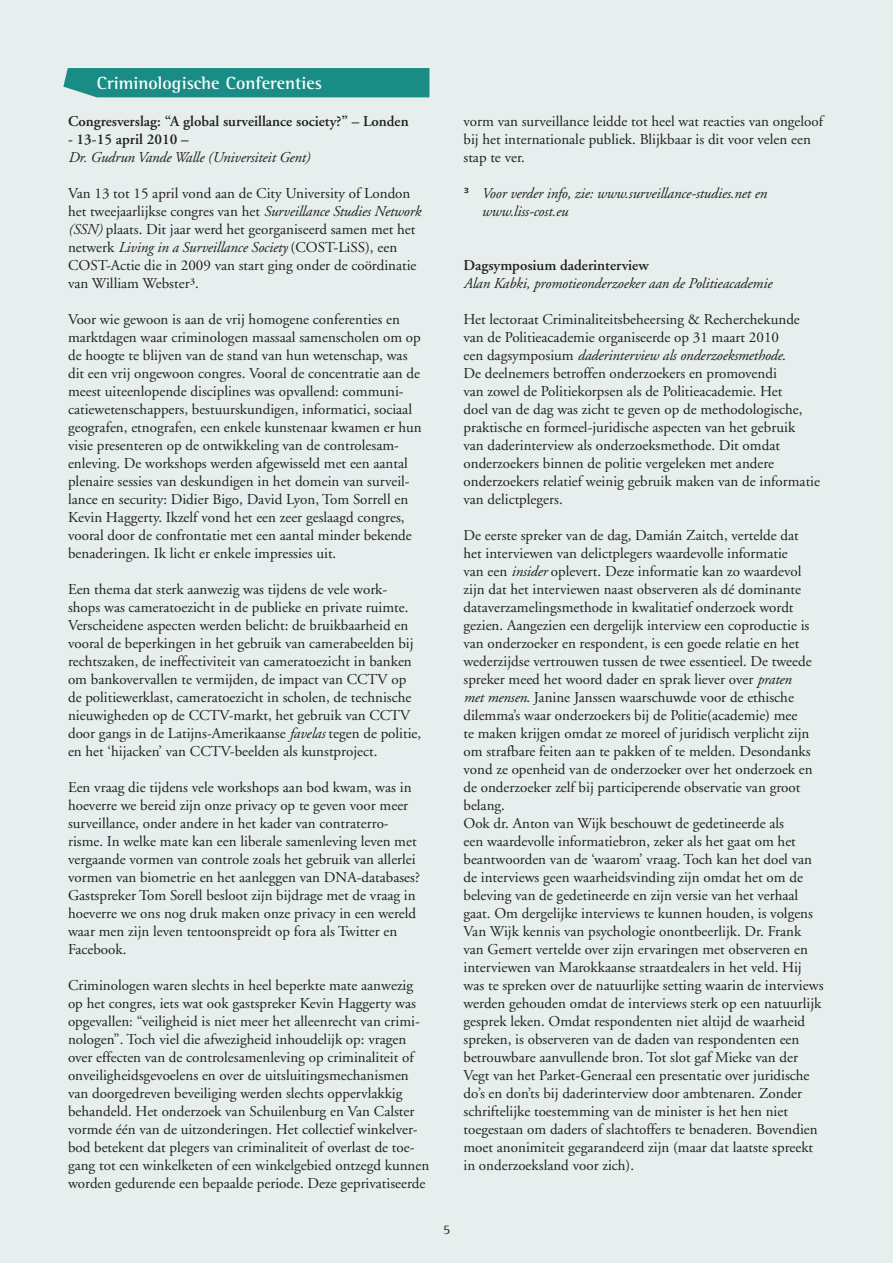
<style>
.page{position:relative;width:893px;height:1263px;background:#e7eeee}
.page>*{position:absolute;margin:0;border:0;box-sizing:border-box;transform-origin:0 0}
.t1{font:700 18px "Rotis Semi Serif";color:#fff}
.t2{font:15px/18px "Adobe Garamond";color:#231f20}
.t3{font:italic 15px/18px "Adobe Garamond";letter-spacing:-.01em;color:#231f20}
.t4{font:600 15px "Adobe Garamond";color:#231f20}
.t5{font:13.5px "Rotis Semi Serif";color:#231f20}
.s1{font-style:italic}
.s2{font-family:"Lucida Sans EFOP";font-style:normal}
</style>
<div class="page">
<div style="left:63px;top:68px;width:366px;height:29px;background:#198d85"></div>
<p class="t1" style="left:97px;top:73px;width:227px">Criminologische Conferenties</p>
<p class="t4" style="left:68px;top:113px;width:342px">Congresverslag: “A global surveillance society?” – Londen</p>
<p class="t4" style="left:68px;top:131px;width:122px">- 13-15 april 2010 –</p>
<p class="t3" style="left:68px;top:149px;width:244px">Dr. Gudrun Vande Walle (Universiteit Gent)</p>
<p class="t2" style="left:68px;top:185px;width:354px">Van 13 tot 15 april vond aan de City University of London het tweejaarlijkse congres van het <span class="s1">Surveillance Studies Network (SSN)</span> plaats. Dit jaar werd het georganiseerd samen met het netwerk <span class="s1">Living in a Surveillance Society</span> (COST-LiSS), een COST-Actie die in 2009 van start ging onder de coördinatie van William Webster³.</p>
<p class="t2" style="left:68px;top:311px;width:355px">Voor wie gewoon is aan de vrij homogene conferenties en marktdagen waar criminologen massaal samenscholen om op de hoogte te blijven van de stand van hun wetenschap, was dit een vrij ongewoon congres. Vooral de concentratie aan de meest uiteenlopende disciplines was opvallend: communi&shy;catiewetenschappers, bestuurskundigen, informatici, sociaal geografen, etnografen, een enkele kunstenaar kwamen er hun visie presenteren op de ontwikkeling van de controlesam&shy;enleving. De workshops werden afgewisseld met een aantal plenaire sessies van deskundigen in het domein van surveil&shy;lance en security: Didier Bigo, David Lyon, Tom Sorrell en Kevin Haggerty. Ikzelf vond het een zeer geslaagd congres, vooral door de confrontatie met een aantal minder bekende benaderingen. Ik licht er enkele impressies uit.</p>
<p class="t2" style="left:68px;top:581px;width:355px">Een thema dat sterk aanwezig was tijdens de vele work&shy;shops was cameratoezicht in de publieke en private ruimte.<br>Verscheidene aspecten werden belicht: de bruikbaarheid en vooral de beperkingen in het gebruik van camerabeelden bij rechtszaken, de ineffectiviteit van cameratoezicht in banken om bankovervallen te vermijden, de impact van CCTV op de politiewerklast, cameratoezicht in scholen, de technische nieuwigheden op de CCTV-markt, het gebruik van CCTV door gangs in de Latijns-Amerikaanse <span class="s1">favelas</span> tegen de politie, en het ‘hijacken’ van CCTV-beelden als kunstproject.</p>
<p class="t2" style="left:68px;top:779px;width:353px">Een vraag die tijdens vele workshops aan bod kwam, was in hoeverre we bereid zijn onze privacy op te geven voor meer surveillance, onder andere in het kader van contraterro&shy;risme. In welke mate kan een liberale samenleving leven met vergaande vormen van controle zoals het gebruik van allerlei vormen van biometrie en het aanleggen van DNA-databases?<br>Gastspreker Tom Sorell besloot zijn bijdrage met de vraag in hoeverre we ons nog druk maken onze privacy in een wereld waar men zijn leven tentoonspreidt op fora als Twitter en Facebook.</p>
<p class="t2" style="left:68px;top:977px;width:363px">Criminologen waren slechts in heel beperkte mate aanwezig op het congres, iets wat ook gastspreker Kevin Haggerty was opgevallen: “veiligheid is niet meer het alleenrecht van crimi&shy;nologen”. Toch viel die afwezigheid inhoudelijk op: vragen over effecten van de controlesamenleving op criminaliteit of onveiligheidsgevoelens en over de uitsluitingsmechanismen van doorgedreven beveiliging werden slechts oppervlakkig behandeld. Het onderzoek van Schuilenburg en Van Calster vormde één van de uitzonderingen. Het collectief winkelver&shy;bod betekent dat plegers van criminaliteit of overlast de toe&shy;gang tot een winkelketen of een winkelgebied ontzegd kunnen worden gedurende een bepaalde periode. Deze geprivatiseerde</p>
<p class="t2" style="left:463px;top:113px;width:361px">vorm van surveillance leidde tot heel wat reacties van ongeloof bij het internationale publiek. Blijkbaar is dit voor velen een stap te ver.</p>
<p class="t3" style="left:481px;top:185px;width:287px;text-indent:-18px"><span class="s2">³</span> Voor verder info, zie: www.surveillance-studies.net en www.liss-cost.eu</p>
<p class="t4" style="left:463px;top:257px;width:187px">Dagsymposium daderinterview</p>
<p class="t3" style="left:463px;top:275px;width:310px">Alan Kabki, promotieonderzoeker aan de Politieacademie</p>
<p class="t2" style="left:463px;top:311px;width:358px">Het lectoraat Criminaliteitsbeheersing &amp; Recherchekunde van de Politieacademie organiseerde op 31 maart 2010<br>een dagsymposium <span class="s1">daderinterview als onderzoeksmethode</span>.<br>De deelnemers betroffen onderzoekers en promovendi<br>van zowel de Politiekorpsen als de Politieacademie. Het<br>doel van de dag was zicht te geven op de methodologische, praktische en formeel-juridische aspecten van het gebruik<br>van daderinterview als onderzoeksmethode. Dit omdat onderzoekers binnen de politie vergeleken met andere onderzoekers relatief weinig gebruik maken van de informatie van delictplegers.</p>
<p class="t2" style="left:463px;top:527px;width:362px">De eerste spreker van de dag, Damián Zaitch, vertelde dat<br>het interviewen van delictplegers waardevolle informatie<br>van een <span class="s1">insider</span> oplevert. Deze informatie kan zo waardevol zijn dat het interviewen naast observeren als dé dominante dataverzamelingsmethode in kwalitatief onderzoek wordt gezien. Aangezien een dergelijk interview een coproductie is van onderzoeker en respondent, is een goede relatie en het wederzijdse vertrouwen tussen de twee essentieel. De tweede spreker meed het woord dader en sprak liever over <span class="s1">praten<br>met mensen</span>. Janine Janssen waarschuwde voor de ethische dilemma’s waar onderzoekers bij de Politie(academie) mee<br>te maken krijgen omdat ze moreel of juridisch verplicht zijn om strafbare feiten aan te pakken of te melden. Desondanks vond ze openheid van de onderzoeker over het onderzoek en de onderzoeker zelf bij participerende observatie van groot belang.<br>Ook dr. Anton van Wijk beschouwt de gedetineerde als<br>een waardevolle informatiebron, zeker als het gaat om het beantwoorden van de ‘waarom’ vraag. Toch kan het doel van de interviews geen waarheidsvinding zijn omdat het om de beleving van de gedetineerde en zijn versie van het verhaal gaat. Om dergelijke interviews te kunnen houden, is volgens Van Wijk kennis van psychologie onontbeerlijk. Dr. Frank van Gemert vertelde over zijn ervaringen met observeren en interviewen van Marokkaanse straatdealers in het veld. Hij was te spreken over de natuurlijke setting waarin de interviews werden gehouden omdat de interviews sterk op een natuurlijk gesprek leken. Omdat respondenten niet altijd de waarheid spreken, is observeren van de daden van respondenten een betrouwbare aanvullende bron. Tot slot gaf Mieke van der Vegt van het Parket-Generaal een presentatie over juridische do’s en don’ts bij daderinterview door ambtenaren. Zonder schriftelijke toestemming van de minister is het hen niet toegestaan om daders of slachtoffers te benaderen. Bovendien moet anonimiteit gegarandeerd zijn (maar dat laatste spreekt in onderzoeksland voor zich).</p>
<p class="t5" style="left:443px;top:1222px;width:9px">5</p>
</div>
